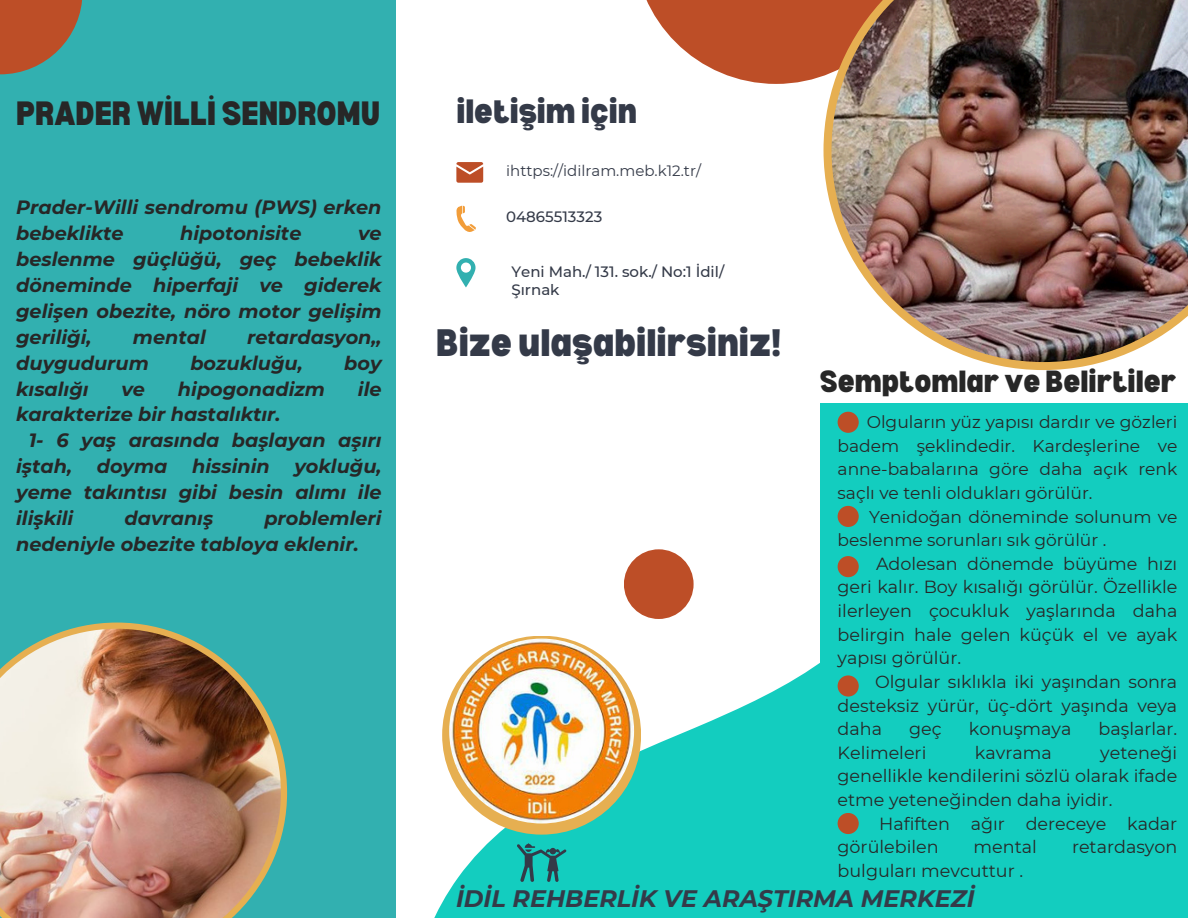
<style>
.page{position:relative;width:1188px;height:918px;background:#fff}
.page>*{position:absolute;margin:0;border:0;box-sizing:border-box;transform-origin:0 0}
.t1{font:900 semi-condensed 37.5px "Bernoru";color:#343a48}
.t2{font:900 semi-condensed 33px "Bernoru";color:#272727}
.t3{font:900 semi-condensed 33px "Bernoru";color:#343a48}
.t4{font:900 semi-condensed 30px "Bernoru";color:#272727}
.t5{font:italic 700 23.85px "Montserrat";color:#343a48}
.t6{font:italic 700 19.2px/25.8px "Montserrat";color:#272727}
.t7{font:17.55px "Montserrat";color:#272727}
.t8{font:17.1px "Montserrat";color:#272727}
.t9{font:500 15px/18px "Montserrat";color:#343a48}
.t10{font:15px "Montserrat";color:#343a48}
</style>
<div class="page">
<div style="left:0;top:0;width:396px;height:918px;background:#32b0b0"></div>
<div style="left:820px;top:404px;width:368px;height:514px;background:#13cdbf"></div>
<svg style="left:434px;top:505px;width:425px;height:413px"></svg>
<img style="left:0;top:623px;width:287px;height:295px">
<svg style="left:646px;top:0;width:178px;height:84px;fill:#bd4e27"></svg>
<svg style="left:0;top:0;width:82px;height:74px;fill:#bd4e27"></svg>
<svg style="left:517px;top:843px;width:49px;height:39px;background:#1d9c97"></svg>
<svg style="left:456px;top:206px;width:20px;height:26px"></svg>
<svg style="left:456px;top:258px;width:20px;height:29px"></svg>
<svg style="left:456px;top:162px;width:27px;height:20px"></svg>
<div style="left:442px;top:636px;width:199px;height:199px;background:#e6af51;border-radius:50%"></div>
<img style="left:449px;top:639px;width:185px;height:185px;border-radius:50%">
<div style="left:624px;top:549px;width:70px;height:70px;background:#bd4e27;border-radius:50%"></div>
<img style="left:824px;top:0;width:364px;height:370px">
<div style="left:838px;top:813px;width:21px;height:21px;background:#bd4e27;border-radius:50%"></div>
<div style="left:838px;top:412px;width:21px;height:21px;background:#bd4e27;border-radius:50%"></div>
<div style="left:838px;top:675px;width:21px;height:22px;background:#bd4e27;border-radius:50%"></div>
<div style="left:838px;top:556px;width:21px;height:21px;background:#bd4e27;border-radius:50%"></div>
<div style="left:838px;top:506px;width:21px;height:21px;background:#bd4e27;border-radius:50%"></div>
<p class="t2" style="left:16px;top:94px;width:365px">PRADER WİLİ Lİ SENDROMU</p>
<p class="t6" style="left:16px;top:195px;width:367px">Prader-Willi sendromu (PWS) erken bebeklikte</p>
<p class="t6" style="left:180px;top:221px;width:123px">hipotonisite</p>
<p class="t6" style="left:16px;top:221px;width:367px;text-align:justify;text-indent:342px">ve beslenme güçlüğü, geç bebeklik döneminde hiperfaji ve giderek gelişen obezite, nöro motor gelişim geriliği,</p>
<p class="t6" style="left:133px;top:324px;width:74px">mental</p>
<p class="t6" style="left:247px;top:324px;width:136px">retardasyon,,</p>
<p class="t6" style="left:16px;top:350px;width:134px">duygudurum</p>
<p class="t6" style="left:190px;top:350px;width:114px">bozukluğu,</p>
<p class="t6" style="left:344px;top:350px;width:39px">boy</p>
<p class="t6" style="left:16px;top:376px;width:74px">kısalığı</p>
<p class="t6" style="left:122px;top:376px;width:25px">ve</p>
<p class="t6" style="left:178px;top:376px;width:149px">hipogonadizm</p>
<p class="t6" style="left:358px;top:376px;width:25px">ile</p>
<p class="t6" style="left:16px;top:402px;width:266px">karakterize bir hastalıktır.</p>
<p class="t6" style="left:29px;top:428px;width:354px">1- 6 yaş arasında başlayan aşırı</p>
<p class="t6" style="left:16px;top:453px;width:57px">iştah,</p>
<p class="t6" style="left:97px;top:453px;width:72px">doyma</p>
<p class="t6" style="left:192px;top:453px;width:79px">hissinin</p>
<p class="t6" style="left:16px;top:453px;width:367px;text-align:justify;text-indent:278px">yokluğu, yeme takıntısı gibi besin alımı ile ilişkili</p>
<p class="t6" style="left:16px;top:505px;width:367px;text-indent:248px">problemleri nedeniyle obezite tabloya eklenir.</p>
<p class="t6" style="left:124px;top:505px;width:90px">davranış</p>
<p class="t3" style="left:456px;top:93px;width:182px">iletişim için</p>
<p class="t10" style="left:506px;top:161px;width:196px">i https://idi lram.meb.k12.tr/</p>
<p class="t9" style="left:506px;top:208px;width:98px">04865513323</p>
<h1 class="t9" style="left:511px;top:263px;width:214px">Yeni Mah./ 131. sok./ No:1 İdi l/<br>Şırnak</h1>
<p class="t1" style="left:436px;top:321px;width:347px">Bize ulaşabilirsiniz!</p>
<p class="t4" style="left:820px;top:364px;width:358px">Semptomlar ve Belirtiler</p>
<p class="t8" style="left:867px;top:411px;width:309px">Olguların yüz yapısı dardır ve gözleri</p>
<p class="t8" style="left:838px;top:435px;width:341px">badem şekli ndedi r. Kardeşleri ne ve</p>
<p class="t8" style="left:838px;top:459px;width:341px">anne-babalarına göre daha açık renk</p>
<p class="t8" style="left:838px;top:482px;width:256px">saçlı ve tenli oldukları görülür.</p>
<p class="t8" style="left:869px;top:506px;width:310px">Yenidoğan dönemi nde solunum ve</p>
<p class="t8" style="left:838px;top:530px;width:270px">beslenme sorunları sık görülür .</p>
<p class="t7" style="left:876px;top:553px;width:303px">Adolesan dönemde büyüme hızı</p>
<p class="t7" style="left:838px;top:576px;width:341px">geri kalır. Boy kısalığı görülür. Özelli kle</p>
<p class="t7" style="left:838px;top:600px;width:341px">i lerleyen çocukluk yaşlarında daha</p>
<p class="t7" style="left:838px;top:624px;width:341px">beli rgi n hale gelen küçük el ve ayak</p>
<p class="t7" style="left:838px;top:647px;width:125px">yapısı görülür.</p>
<p class="t7" style="left:875px;top:671px;width:304px">Olgular sıklıkla i ki yaşından sonra</p>
<p class="t7" style="left:838px;top:695px;width:341px">desteksiz yürür, üç-dört yaşında veya</p>
<p class="t7" style="left:838px;top:718px;width:46px">daha</p>
<p class="t7" style="left:909px;top:718px;width:34px">geç</p>
<p class="t7" style="left:969px;top:718px;width:104px">konuşmaya</p>
<p class="t7" style="left:1099px;top:718px;width:80px">başlarlar.</p>
<p class="t7" style="left:838px;top:742px;width:87px">Keli meleri</p>
<p class="t7" style="left:975px;top:742px;width:78px">kavrama</p>
<p class="t7" style="left:1100px;top:742px;width:76px">yeteneği</p>
<p class="t7" style="left:838px;top:765px;width:341px">genelli kle kendi leri ni sözlü olarak ifade</p>
<p class="t7" style="left:838px;top:789px;width:276px">etme yeteneği nden daha iyidi r.</p>
<p class="t7" style="left:879px;top:813px;width:300px">Hafiften ağır dereceye kadar</p>
<p class="t7" style="left:838px;top:836px;width:102px">görülebi len</p>
<p class="t7" style="left:974px;top:836px;width:65px">mental</p>
<p class="t7" style="left:1072px;top:836px;width:107px">retardasyon</p>
<p class="t7" style="left:838px;top:860px;width:187px">bulguları mevcuttur .</p>
<h3 class="t5" style="left:456px;top:884px;width:520px">İDİL REHBERLİK VE ARAŞTIRMA MERKEZİ</h3>
</div>
